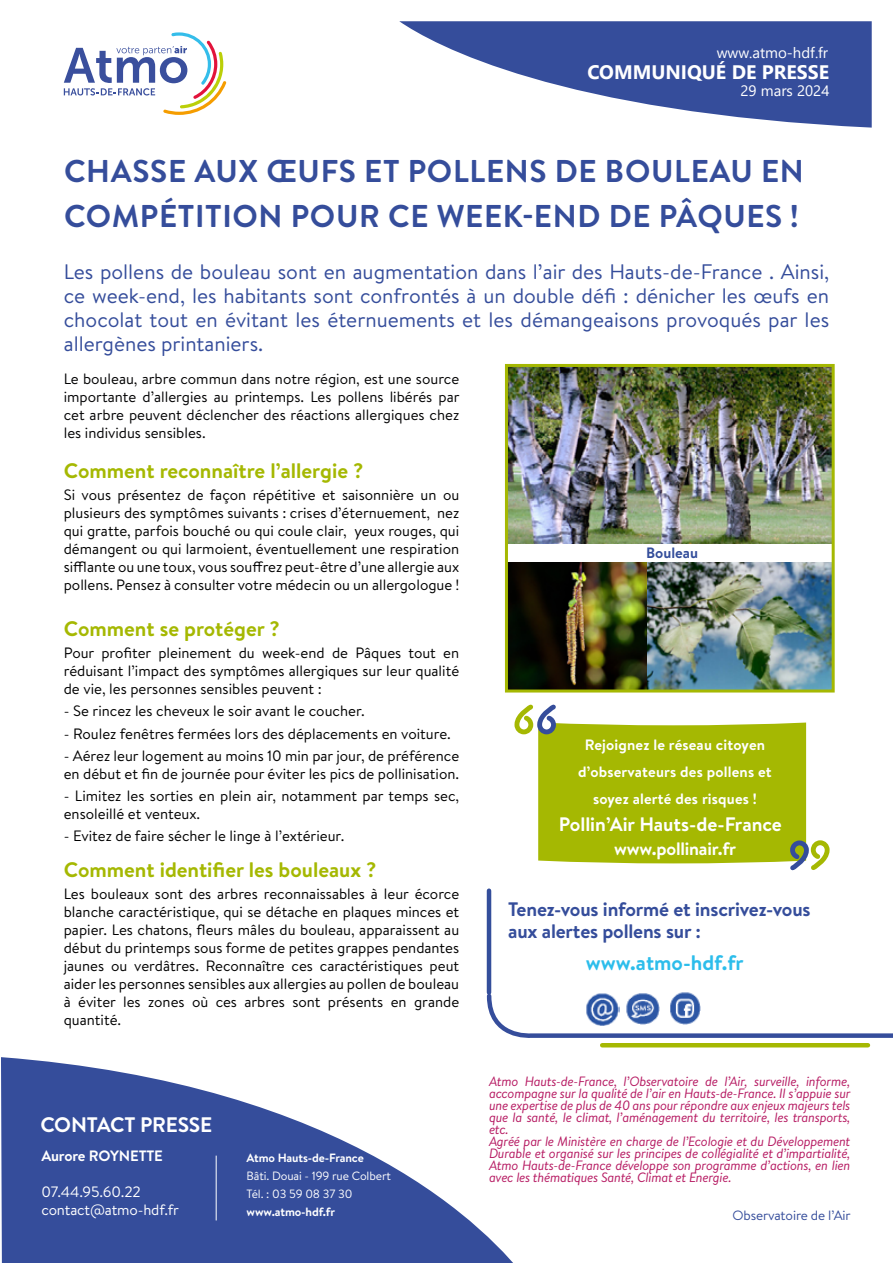
<style>
.page{position:relative;width:893px;height:1263px;background:#fff}
.page>*{position:absolute;margin:0;border:0;box-sizing:border-box;transform-origin:0 0}
.t1{font:700 31.5px/45px "Brandon Text";letter-spacing:.02em;color:#354d9b}
.t2{font:21px/24px "Brandon Text";color:#354d9b;text-align:justify}
.t3{font:700 21px "Brandon Text";color:#a5b802}
.t4{font:700 21px "Brandon Text";color:#2cbdeb}
.t5{font:700 21px "Brandon Text";letter-spacing:-.01em;color:#fff}
.t6{font:700 19.5px/22.5px "Brandon Text";letter-spacing:-.01em;color:#354d9b}
.t7{font:700 19.5px "Brandon Text";color:#fff}
.t8{font:700 19.5px "Segoe UI";color:#fff}
.t9{font:700 18px "Brandon Text";letter-spacing:-.01em;color:#fff}
.t10{font:15px/18px "Brandon Text";color:#000;text-align:justify}
.t11{font:15px/18px "Brandon Text";color:#020203;text-align:justify}
.t12{font:700 15px/27px "Brandon Text";letter-spacing:.01em;color:#fff;text-align:center}
.t13{font:15px/18px "Brandon Text";letter-spacing:-.01em;color:#fff}
.t14{font:15px "Segoe UI";color:#fff}
.t15{font:700 15px "Brandon Text";letter-spacing:-.01em;color:#fff}
.t16{font:700 15px "Brandon Text";color:#344e9b}
.t17{font:italic 13.5px/12px "Brandon Text";letter-spacing:-.02em;color:#b61a62}
.t18{font:13.5px "Brandon Text";letter-spacing:-.01em;color:#354d9b}
.t19{font:12px/18px "Brandon Text";letter-spacing:-.01em;color:#fff}
.t20{font:700 12px "Brandon Text";letter-spacing:-.01em;color:#fff}
</style>
<div class="page">
<svg style="left:1px;top:1057px;width:484px;height:206px;fill:#354d9b"></svg>
<svg style="left:64px;top:32px;width:162px;height:83px"></svg>
<svg style="left:399px;top:21px;width:473px;height:107px;fill:#354d9b"></svg>
<hr style="left:216px;top:1155px;width:1px;height:65px;background:#fff">
<img style="left:485px;top:364px;width:408px;height:899px">
<hr style="left:602px;top:1043px;width:266px;height:4px;background:#a5b802">
<img style="left:668px;top:991px;width:34px;height:34px">
<img style="left:625px;top:991px;width:35px;height:35px">
<img style="left:585px;top:991px;width:35px;height:35px">
<hr style="left:487px;top:891px;width:4px;height:101px;background:#344e9b">
<div style="left:505px;top:364px;width:330px;height:328px;border:3px solid #a5b802"></div>
<p class="t14" style="left:717px;top:39px;width:113px">www.atmo-hdf.fr</p>
<h3 class="t8" style="left:587px;top:54px;width:243px">COMMUNIQUÉ DE PRESSE</h3>
<p class="t14" style="left:740px;top:76px;width:90px">29 mars 2024</p>
<h1 class="t1" style="left:64px;top:148px;width:741px">CHASSE AUX ŒUFS ET POLLENS DE BOULEAU EN<br>COMPÉTITION POUR CE WEEK-END DE PÂQUES !</h1>
<p class="t2" style="left:64px;top:259px;width:767px">Les pollens de bouleau sont en augmentation dans l’air des Hauts-de-France . Ainsi, ce week-end, les habitants sont confrontés à un double défi : dénicher les œufs en chocolat tout en évitant les éternuements et les démangeaisons provoqués par les allergènes printaniers.</p>
<p class="t11" style="left:64px;top:369px;width:397px">Le bouleau, arbre commun dans notre région, est une source importante d’allergies au printemps. Les pollens libérés par cet arbre peuvent déclencher des réactions allergiques chez les individus sensibles.</p>
<h2 class="t3" style="left:64px;top:456px;width:301px">Comment reconnaître l’allergie ?</h2>
<p class="t10" style="left:64px;top:485px;width:397px">Si vous présentez de façon répétitive et saisonnière un ou plusieurs des symptômes suivants : crises d’éternuement, nez qui gratte, parfois bouché ou qui coule clair, yeux rouges, qui démangent ou qui larmoient, éventuellement une respiration sifflante ou une toux, vous souffrez peut-être d’une allergie aux pollens. Pensez à consulter votre médecin ou un allergologue !</p>
<h2 class="t3" style="left:64px;top:614px;width:218px">Comment se protéger ?</h2>
<p class="t10" style="left:64px;top:643px;width:397px">Pour profiter pleinement du week-end de Pâques tout en réduisant l’impact des symptômes allergiques sur leur qualité de vie, les personnes sensibles peuvent :</p>
<p class="t10" style="left:64px;top:702px;width:302px">- Se rincez les cheveux le soir avant le coucher.</p>
<p class="t10" style="left:64px;top:724px;width:389px">- Roulez fenêtres fermées lors des déplacements en voiture.</p>
<p class="t10" style="left:64px;top:746px;width:397px">- Aérez leur logement au moins 10 min par jour, de préférence en début et fin de journée pour éviter les pics de pollinisation.</p>
<p class="t10" style="left:64px;top:786px;width:397px">- Limitez les sorties en plein air, notamment par temps sec, ensoleillé et venteux.</p>
<p class="t10" style="left:64px;top:827px;width:282px">- Evitez de faire sécher le linge à l’extérieur.</p>
<h2 class="t3" style="left:64px;top:855px;width:314px">Comment identifier les bouleaux ?</h2>
<p class="t10" style="left:64px;top:885px;width:397px">Les bouleaux sont des arbres reconnaissables à leur écorce blanche caractéristique, qui se détache en plaques minces et papier. Les chatons, fleurs mâles du bouleau, apparaissent au début du printemps sous forme de petites grappes pendantes jaunes ou verdâtres. Reconnaître ces caractéristiques peut aider les personnes sensibles aux allergies au pollen de bouleau à éviter les zones où ces arbres sont présents en grande quantité.</p>
<h2 class="t5" style="left:40px;top:1110px;width:173px">CONTACT PRESSE</h2>
<p class="t15" style="left:41px;top:1145px;width:123px">Aurore ROYNETTE</p>
<p class="t13" style="left:41px;top:1182px;width:139px">07.44.95.60.22 contact@atmo-hdf.fr</p>
<p class="t20" style="left:247px;top:1149px;width:119px">Atmo Hauts-de-France</p>
<p class="t19" style="left:247px;top:1166px;width:146px">Bâti. Douai - 199 rue Colbert<br>Tél. : 03 59 08 37 30</p>
<p class="t20" style="left:247px;top:1203px;width:90px">www.atmo-hdf.fr</p>
<p class="t16" style="left:646px;top:542px;width:53px">Bouleau</p>
<p class="t12" style="left:578px;top:731px;width:195px">Rejoignez le réseau citoyen d’observateurs des pollens et soyez alerté des risques !</p>
<h3 class="t7" style="left:559px;top:810px;width:225px">Pollin’Air Hauts-de-France</h3>
<p class="t9" style="left:614px;top:836px;width:124px">www.pollinair.fr</p>
<h3 class="t6" style="left:508px;top:897px;width:304px">Tenez-vous informé et inscrivez-vous aux alertes pollens sur :</h3>
<h2 class="t4" style="left:586px;top:948px;width:159px">www.atmo-hdf.fr</h2>
<p class="t17" style="left:489px;top:1075px;width:363px">Atmo Hauts-de-France, l’Observatoire de l’Air, surveille, informe, accompagne sur la qualité de l’air en Hauts-de-France. Il s’appuie sur une expertise de plus de 40 ans pour répondre aux enjeux majeurs tels que la santé, le climat, l’aménagement du territoire, les transports, etc.<br>Agréé par le Ministère en charge de l’Ecologie et du Développement Durable et organisé sur les principes de collégialité et d’impartialité, Atmo Hauts-de-France développe son programme d’actions, en lien avec les thématiques Santé, Climat et Energie.</p>
<p class="t18" style="left:733px;top:1206px;width:120px">Observatoire de l’Air</p>
</div>
